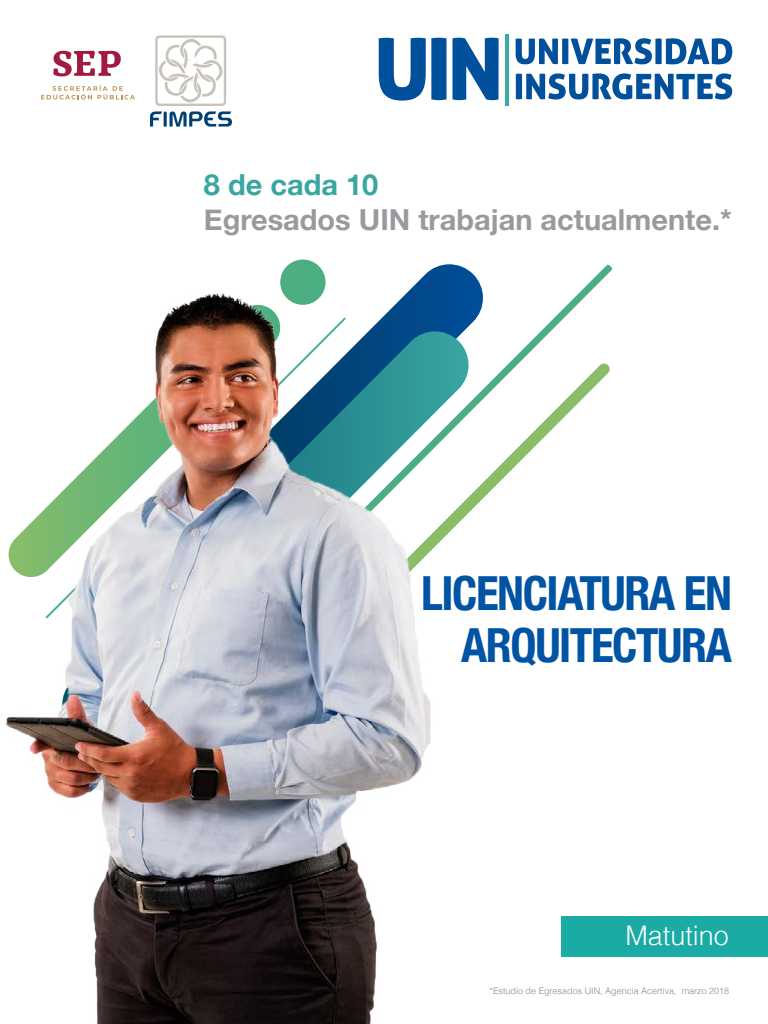
<style>
.page{position:relative;width:768px;height:1024px;background:#fff}
.page>*{position:absolute;margin:0;border:0;box-sizing:border-box;transform-origin:0 0}
.t1{font:700 condensed 47px/52px "Helvetica Neue";letter-spacing:-.03em;color:#0054a3;text-align:right}
.t2{font:700 28.9px "Helvetica Neue";color:#9b999e}
.t3{font:700 28.9px "Helvetica Neue";color:#3aa6a2}
.t4{font:300 27px "Helvetica";color:#fff}
.t5{font:300 9px "Helvetica";color:#89878c}
</style>
<div class="page">
<svg style="left:516px;top:38px;width:216px;height:26px"></svg>
<svg style="left:516px;top:73px;width:216px;height:27px"></svg>
<svg style="left:379px;top:38px;width:68px;height:63px"></svg>
<svg style="left:453px;top:38px;width:46px;height:62px"></svg>
<hr style="left:505px;top:34px;width:3px;height:72px;background:#37aaa1">
<svg style="left:408px;top:264px;width:204px;height:276px"></svg>
<svg style="left:280px;top:260px;width:46px;height:32px"></svg>
<svg style="left:150px;top:111px;width:82px;height:16px"></svg>
<div style="left:155px;top:35px;width:71px;height:71px;border:2px solid #c7c3b9;border-radius:3px"></div>
<svg style="left:159px;top:39px;width:64px;height:64px"></svg>
<img style="left:5px;top:292px;width:437px;height:732px">
<div style="left:561px;top:916px;width:206px;height:41px;background:#1aaba4"></div>
<svg style="left:53px;top:50px;width:68px;height:27px"></svg>
<svg style="left:41px;top:85px;width:94px;height:15px"></svg>
<h2 class="t3" style="left:204px;top:162px;width:176px">8 de cada 10</h2>
<h2 class="t2" style="left:204px;top:197px;width:529px">Egresados UIN trabajan actualmente.*</h2>
<h1 class="t1" style="left:421px;top:564px;width:312px">LICENCIATURA EN<br>ARQUITECTURA</h1>
<h3 class="t4" style="left:625px;top:913px;width:105px">Matutino</h3>
<p class="t5" style="left:490px;top:984px;width:241px">*Estudio de Egresados UIN, Agencia Acertiva, marzo 2018</p>
</div>
